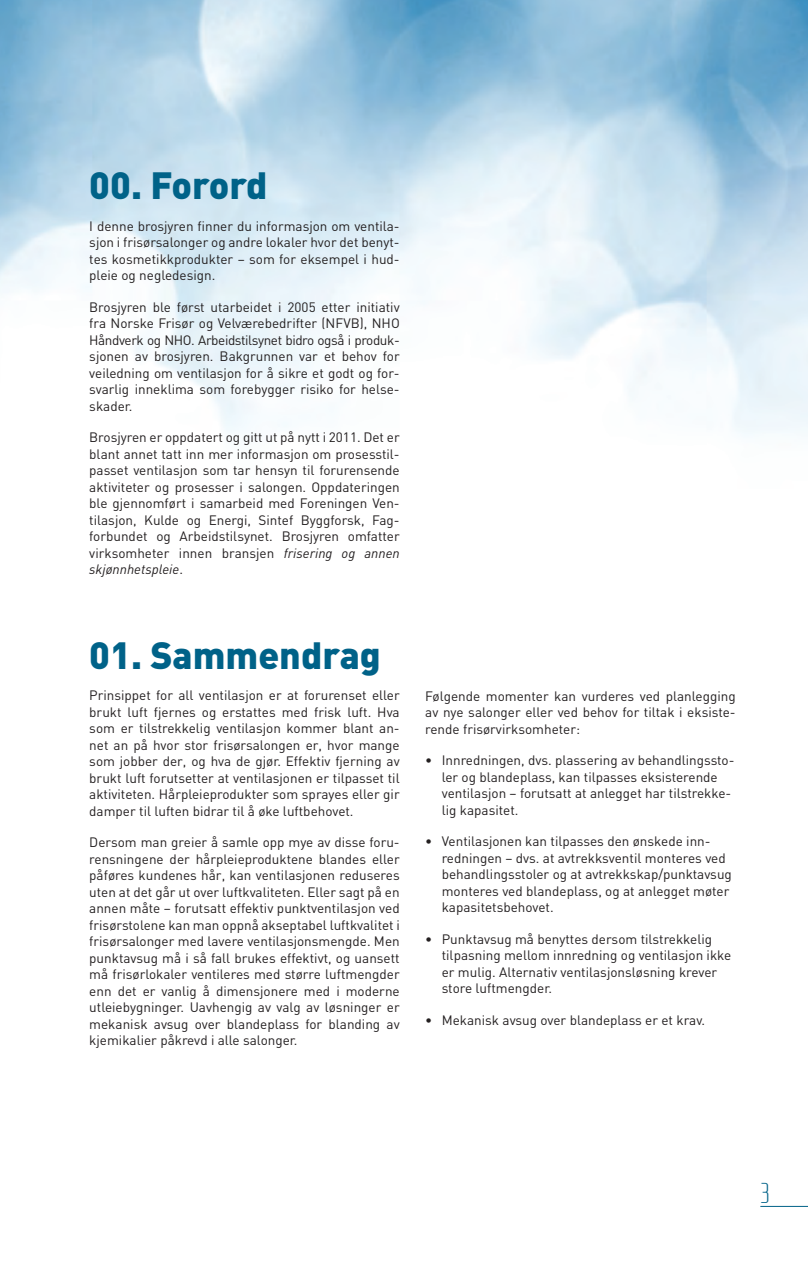
<style>
.page{position:relative;width:808px;height:1263px;background:#fff}
.page>*{position:absolute;margin:0;border:0;box-sizing:border-box;transform-origin:0 0}
.Heading{font:900 37.5px "DIN";color:#006288}
.Brødtekst{font:28.5px "RB No 2 Light Alternative";color:#006288}
.Brødtekst-2{font:13.5px/16.5px "DIN";color:#231f20;text-align:justify}
.s1{font-style:italic}
</style>
<div class="page">
<img style="left:0;top:0;width:808px;height:436px">
<hr style="left:760px;top:1206px;width:48px;height:1px;background:#006288">
<p class="Heading" style="left:89px;top:161px;width:180px">00. Forord</p>
<p class="Brødtekst-2" style="left:89px;top:217px;width:312px">I denne brosjyren finner du informasjon om ventila&shy;sjon i frisørsalonger og andre lokaler hvor det benyt&shy;tes kosmetikkprodukter – som for eksempel i hud&shy;pleie og negledesign.</p>
<p class="Brødtekst-2" style="left:89px;top:298px;width:312px">Brosjyren ble først utarbeidet i 2005 etter initiativ fra Norske Frisør og Velværebedrifter (NFVB), NHO Håndverk og NHO. Arbeidstilsynet bidro også i produk&shy;sjonen av brosjyren. Bakgrunnen var et behov for veiledning om ventilasjon for å sikre et godt og for&shy;svarlig inneklima som forebygger risiko for helse&shy;skader.</p>
<p class="Brødtekst-2" style="left:89px;top:429px;width:312px">Brosjyren er oppdatert og gitt ut på nytt i 2011. Det er blant annet tatt inn mer informasjon om prosesstil&shy;passet ventilasjon som tar hensyn til forurensende aktiviteter og prosesser i salongen. Oppdateringen ble gjennomført i samarbeid med Foreningen Ven&shy;tilasjon, Kulde og Energi, Sintef Byggforsk, Fag&shy;forbundet og Arbeidstilsynet. Brosjyren omfatter virksomheter innen bransjen <span class="s1">frisering og annen skjønnhetspleie</span>.</p>
<p class="Heading" style="left:89px;top:630px;width:293px">01. Sammendrag</p>
<p class="Brødtekst-2" style="left:89px;top:687px;width:312px">Prinsippet for all ventilasjon er at forurenset eller brukt luft fjernes og erstattes med frisk luft. Hva som er tilstrekkelig ventilasjon kommer blant an&shy;net an på hvor stor frisørsalongen er, hvor mange som jobber der, og hva de gjør. Effektiv fjerning av brukt luft forutsetter at ventilasjonen er tilpasset til aktiviteten. Hårpleieprodukter som sprayes eller gir damper til luften bidrar til å øke luftbehovet.</p>
<p class="Brødtekst-2" style="left:89px;top:834px;width:312px">Dersom man greier å samle opp mye av disse foru&shy;rensningene der hårpleieproduktene blandes eller påføres kundenes hår, kan ventilasjonen reduseres uten at det går ut over luftkvaliteten. Eller sagt på en annen måte – forutsatt effektiv punktventilasjon ved frisørstolene kan man oppnå akseptabel luftkvalitet i frisørsalonger med lavere ventilasjonsmengde. Men punktavsug må i så fall brukes effektivt, og uansett må frisørlokaler ventileres med større luftmengder enn det er vanlig å dimensjonere med i moderne utleiebygninger. Uavhengig av valg av løsninger er mekanisk avsug over blandeplass for blanding av kjemikalier påkrevd i alle salonger.</p>
<p class="Brødtekst-2" style="left:425px;top:687px;width:312px">Følgende momenter kan vurderes ved planlegging av nye salonger eller ved behov for tiltak i eksiste&shy;rende frisørvirksomheter:</p>
<p class="Brødtekst-2" style="left:442px;top:752px;width:294px;text-align:left;text-indent:-17px">• Innredningen, dvs. plassering av behandlingssto&shy;ler og blandeplass, kan tilpasses eksisterende ventilasjon – forutsatt at anlegget har tilstrekke&shy;lig kapasitet.</p>
<p class="Brødtekst-2" style="left:442px;top:833px;width:292px;text-align:left;text-indent:-16px">• Ventilasjonen kan tilpasses den ønskede inn&shy;redningen – dvs. at avtrekksventil monteres ved behandlingsstoler og at avtrekkskap/punktavsug monteres ved blandeplass, og at anlegget møter kapasitetsbehovet.</p>
<p class="Brødtekst-2" style="left:442px;top:930px;width:291px;text-align:left;text-indent:-16px">• Punktavsug må benyttes dersom tilstrekkelig tilpasning mellom innredning og ventilasjon ikke er mulig. Alternativ ventilasjonsløsning krever store luftmengder.</p>
<p class="Brødtekst-2" style="left:425px;top:1011px;width:281px">• Mekanisk avsug over blandeplass er et krav.</p>
<p class="Brødtekst" style="left:760px;top:1177px;width:12px">3</p>
</div>
